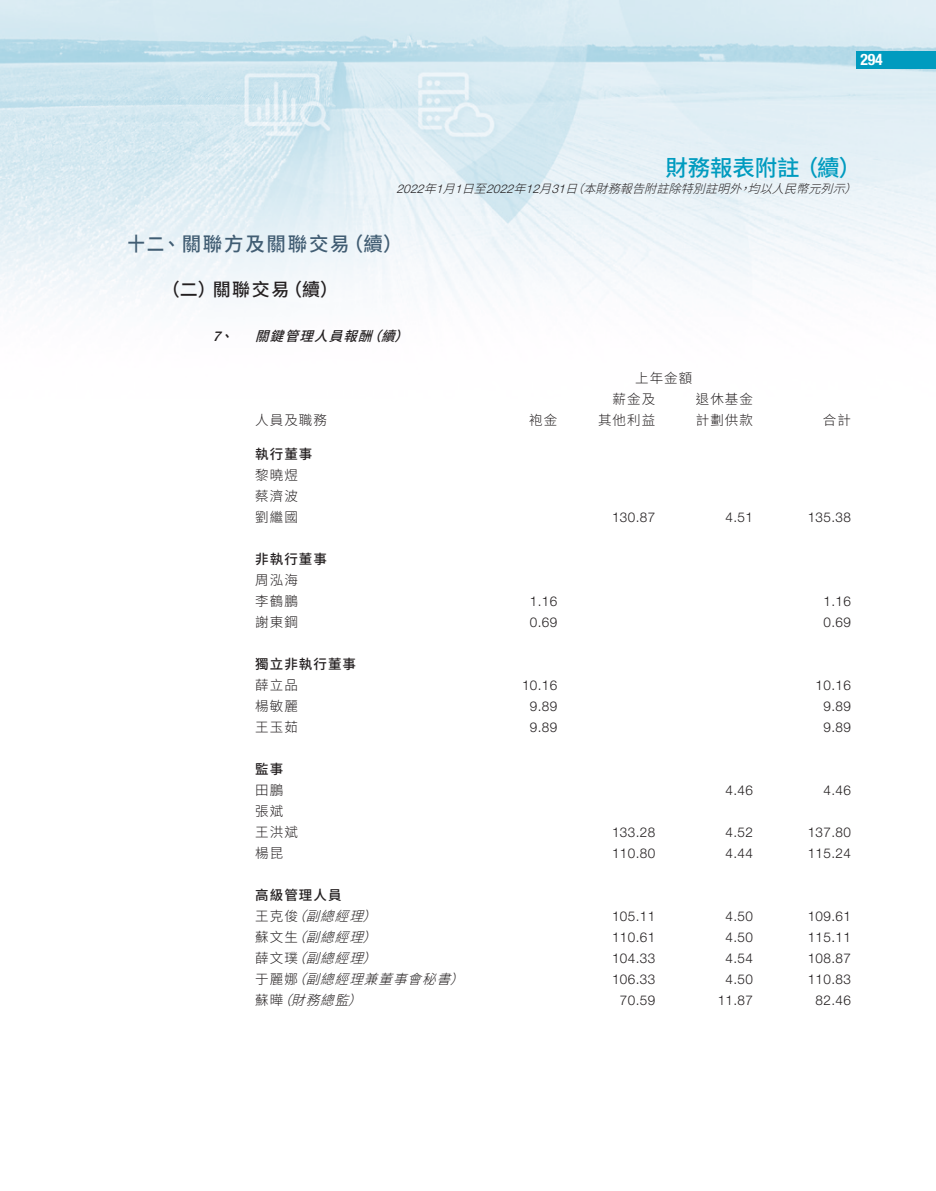
<style>
.page{position:relative;width:936px;height:1191px;background:#fff}
.page>*{position:absolute;margin:0;border:0;box-sizing:border-box;transform-origin:0 0}
.t1{font:500 22.5px "Source Han Sans TC";letter-spacing:-.005em;color:#009bbf}
.Heading_1{font:500 19.5px "Source Han Sans TC";letter-spacing:.09em;color:#415d73;scale:.9 1}
.Heading_1-2{font:500 19.5px "Source Han Sans TC";letter-spacing:.09em;color:#415d73}
.Heading_2{font:500 18px "Source Han Sans TC";color:#231f20}
.t2{font:700 condensed 15.75px "Helvetica Neue LT Std";color:#fff}
.Body_Text{font:300 13.5px "Helvetica Neue LT Std";letter-spacing:.03em;color:#231f20}
.Body_Text-2{font:300 13.5px "Source Han Sans TC";letter-spacing:.08em;color:#231f20}
.Body_Text-3{font:italic 300 13.5px "Source Han Sans TC";color:#231f20}
.Body_Text-4{font:500 13.5px "Source Han Sans TC";letter-spacing:.08em;color:#231f20}
.Heading_3{font:italic 500 13.5px "Source Han Sans TC";color:#231f20}
.t3{font:italic 300 12px "Source Han Sans TC";color:#231f20}
.t4{font:italic 300 12px "Helvetica Neue LT Std";color:#231f20}
.s1{font-family:"Helvetica Neue LT Std"}
</style>
<div class="page">
<img style="left:0;top:0;width:935px;height:303px">
<div style="left:856px;top:51px;width:79px;height:17px;background:#009bbf"></div>
<p class="t2" style="left:860px;top:50px;width:24px">294</p>
<h1 class="t1" style="left:665px;top:155px;width:136px">財務報表附註</h1>
<h1 class="t1" style="left:795px;top:155px;width:67px">（續(</h1>
<p class="t3" style="left:513px;top:182px;width:81px">年月 （日</p>
<p class="t3" style="left:844px;top:182px;width:23px">(</p>
<p class="t3" style="left:583px;top:182px;width:169px">本財務報告附註除特別註明外</p>
<p class="t3" style="left:424px;top:182px;width:23px">年</p>
<p class="t3" style="left:747px;top:182px;width:108px">均以人民幣元列示</p>
<p class="t3" style="left:436px;top:182px;width:30px">月<span class="s1">1</span></p>
<p class="t3" style="left:461px;top:182px;width:35px">日至</p>
<p class="t4" style="left:396px;top:182px;width:32px">2022</p>
<p class="t4" style="left:486px;top:182px;width:32px">2022</p>
<p class="t4" style="left:525px;top:182px;width:19px">12</p>
<p class="t4" style="left:551px;top:182px;width:19px">31</p>
<p class="t4" style="left:455px;top:182px;width:12px">1</p>
<p class="t3" style="left:738px;top:182px;width:23px">，</p>
<p class="Heading_1" style="left:128px;top:233px;width:248px">十二、關聯方及關聯交易</p>
<p class="Heading_2" style="left:284px;top:279px;width:56px">（續(</p>
<p class="Heading_2" style="left:162px;top:279px;width:56px">（二）</p>
<p class="Heading_2" style="left:213px;top:279px;width:78px">關聯交易</p>
<p class="Heading_1-2" style="left:344px;top:233px;width:60px">（續(</p>
<p class="Heading_3" style="left:213px;top:328px;width:32px">、<span class="s1">7</span></p>
<p class="Heading_3" style="left:367px;top:328px;width:52px">（(</p>
<p class="Heading_3" style="left:255px;top:328px;width:151px">關鍵管理人員報酬續</p>
<p class="Body_Text-2" style="left:255px;top:412px;width:73px">人員及職務</p>
<p class="Body_Text-4" style="left:255px;top:446px;width:59px">執行董事</p>
<p class="Body_Text-2" style="left:255px;top:467px;width:44px">黎曉煜</p>
<p class="Body_Text-2" style="left:255px;top:488px;width:44px">蔡濟波</p>
<p class="Body_Text-2" style="left:255px;top:509px;width:44px">劉繼國</p>
<p class="Body_Text-4" style="left:255px;top:551px;width:73px">非執行董事</p>
<p class="Body_Text-2" style="left:255px;top:572px;width:44px">周泓海</p>
<p class="Body_Text-2" style="left:255px;top:593px;width:44px">李鶴鵬</p>
<p class="Body_Text-2" style="left:255px;top:614px;width:44px">謝東鋼</p>
<p class="Body_Text-4" style="left:255px;top:656px;width:102px">獨立非執行董事</p>
<p class="Body_Text-2" style="left:255px;top:677px;width:44px">薛立品</p>
<p class="Body_Text-2" style="left:255px;top:698px;width:44px">楊敏麗</p>
<p class="Body_Text-2" style="left:255px;top:719px;width:44px">王玉茹</p>
<p class="Body_Text-4" style="left:255px;top:761px;width:30px">監事</p>
<p class="Body_Text-2" style="left:255px;top:782px;width:30px">田鵬</p>
<p class="Body_Text-2" style="left:255px;top:803px;width:30px">張斌</p>
<p class="Body_Text-2" style="left:255px;top:824px;width:44px">王洪斌</p>
<p class="Body_Text-2" style="left:255px;top:845px;width:30px">楊昆</p>
<p class="Body_Text-4" style="left:255px;top:887px;width:88px">高級管理人員</p>
<p class="Body_Text-3" style="left:292px;top:908px;width:25px">（</p>
<p class="Body_Text-3" style="left:363px;top:908px;width:25px">(</p>
<p class="Body_Text-3" style="left:306px;top:908px;width:69px">副總經理</p>
<p class="Body_Text-2" style="left:255px;top:908px;width:44px">王克俊</p>
<p class="Body_Text-3" style="left:292px;top:929px;width:25px">（</p>
<p class="Body_Text-3" style="left:363px;top:929px;width:25px">(</p>
<p class="Body_Text-3" style="left:306px;top:929px;width:69px">副總經理</p>
<p class="Body_Text-2" style="left:255px;top:929px;width:44px">蘇文生</p>
<p class="Body_Text-3" style="left:292px;top:950px;width:25px">（</p>
<p class="Body_Text-3" style="left:363px;top:950px;width:25px">(</p>
<p class="Body_Text-3" style="left:306px;top:950px;width:69px">副總經理</p>
<p class="Body_Text-2" style="left:255px;top:950px;width:44px">薛文璞</p>
<p class="Body_Text-3" style="left:292px;top:971px;width:25px">（</p>
<p class="Body_Text-3" style="left:450px;top:971px;width:25px">(</p>
<p class="Body_Text-3" style="left:306px;top:971px;width:156px">副總經理兼董事會秘書</p>
<p class="Body_Text-2" style="left:255px;top:971px;width:44px">于麗娜</p>
<p class="Body_Text-3" style="left:278px;top:992px;width:25px">（</p>
<p class="Body_Text-3" style="left:348px;top:992px;width:25px">(</p>
<p class="Body_Text-3" style="left:291px;top:992px;width:69px">財務總監</p>
<p class="Body_Text-2" style="left:255px;top:992px;width:30px">蘇曄</p>
<p class="Body_Text-2" style="left:635px;top:370px;width:59px">上年金額</p>
<p class="Body_Text-2" style="left:529px;top:412px;width:30px">袍金</p>
<p class="Body_Text-2" style="left:612px;top:391px;width:44px">薪金及</p>
<p class="Body_Text-2" style="left:598px;top:412px;width:59px">其他利益</p>
<p class="Body_Text-2" style="left:695px;top:391px;width:59px">退休基金</p>
<p class="Body_Text-2" style="left:695px;top:412px;width:59px">計劃供款</p>
<p class="Body_Text-2" style="left:822px;top:412px;width:30px">合計</p>
<p class="Body_Text" style="left:612px;top:509px;width:45px">130.87</p>
<p class="Body_Text" style="left:725px;top:509px;width:29px">4.51</p>
<p class="Body_Text" style="left:807px;top:509px;width:45px">135.38</p>
<p class="Body_Text" style="left:530px;top:593px;width:29px">1.16</p>
<p class="Body_Text" style="left:823px;top:593px;width:29px">1.16</p>
<p class="Body_Text" style="left:530px;top:614px;width:29px">0.69</p>
<p class="Body_Text" style="left:823px;top:614px;width:29px">0.69</p>
<p class="Body_Text" style="left:522px;top:677px;width:37px">10.16</p>
<p class="Body_Text" style="left:815px;top:677px;width:37px">10.16</p>
<p class="Body_Text" style="left:530px;top:698px;width:29px">9.89</p>
<p class="Body_Text" style="left:823px;top:698px;width:29px">9.89</p>
<p class="Body_Text" style="left:530px;top:719px;width:29px">9.89</p>
<p class="Body_Text" style="left:823px;top:719px;width:29px">9.89</p>
<p class="Body_Text" style="left:725px;top:782px;width:29px">4.46</p>
<p class="Body_Text" style="left:823px;top:782px;width:29px">4.46</p>
<p class="Body_Text" style="left:612px;top:824px;width:45px">133.28</p>
<p class="Body_Text" style="left:725px;top:824px;width:29px">4.52</p>
<p class="Body_Text" style="left:807px;top:824px;width:45px">137.80</p>
<p class="Body_Text" style="left:612px;top:845px;width:45px">110.80</p>
<p class="Body_Text" style="left:725px;top:845px;width:29px">4.44</p>
<p class="Body_Text" style="left:807px;top:845px;width:45px">115.24</p>
<p class="Body_Text" style="left:612px;top:908px;width:45px">105.11</p>
<p class="Body_Text" style="left:725px;top:908px;width:29px">4.50</p>
<p class="Body_Text" style="left:807px;top:908px;width:45px">109.61</p>
<p class="Body_Text" style="left:612px;top:929px;width:45px">110.61</p>
<p class="Body_Text" style="left:725px;top:929px;width:29px">4.50</p>
<p class="Body_Text" style="left:807px;top:929px;width:45px">115.11</p>
<p class="Body_Text" style="left:612px;top:950px;width:45px">104.33</p>
<p class="Body_Text" style="left:725px;top:950px;width:29px">4.54</p>
<p class="Body_Text" style="left:807px;top:950px;width:45px">108.87</p>
<p class="Body_Text" style="left:612px;top:971px;width:45px">106.33</p>
<p class="Body_Text" style="left:725px;top:971px;width:29px">4.50</p>
<p class="Body_Text" style="left:807px;top:971px;width:45px">110.83</p>
<p class="Body_Text" style="left:620px;top:992px;width:37px">70.59</p>
<p class="Body_Text" style="left:717px;top:992px;width:37px">11.87</p>
<p class="Body_Text" style="left:815px;top:992px;width:37px">82.46</p>
</div>
